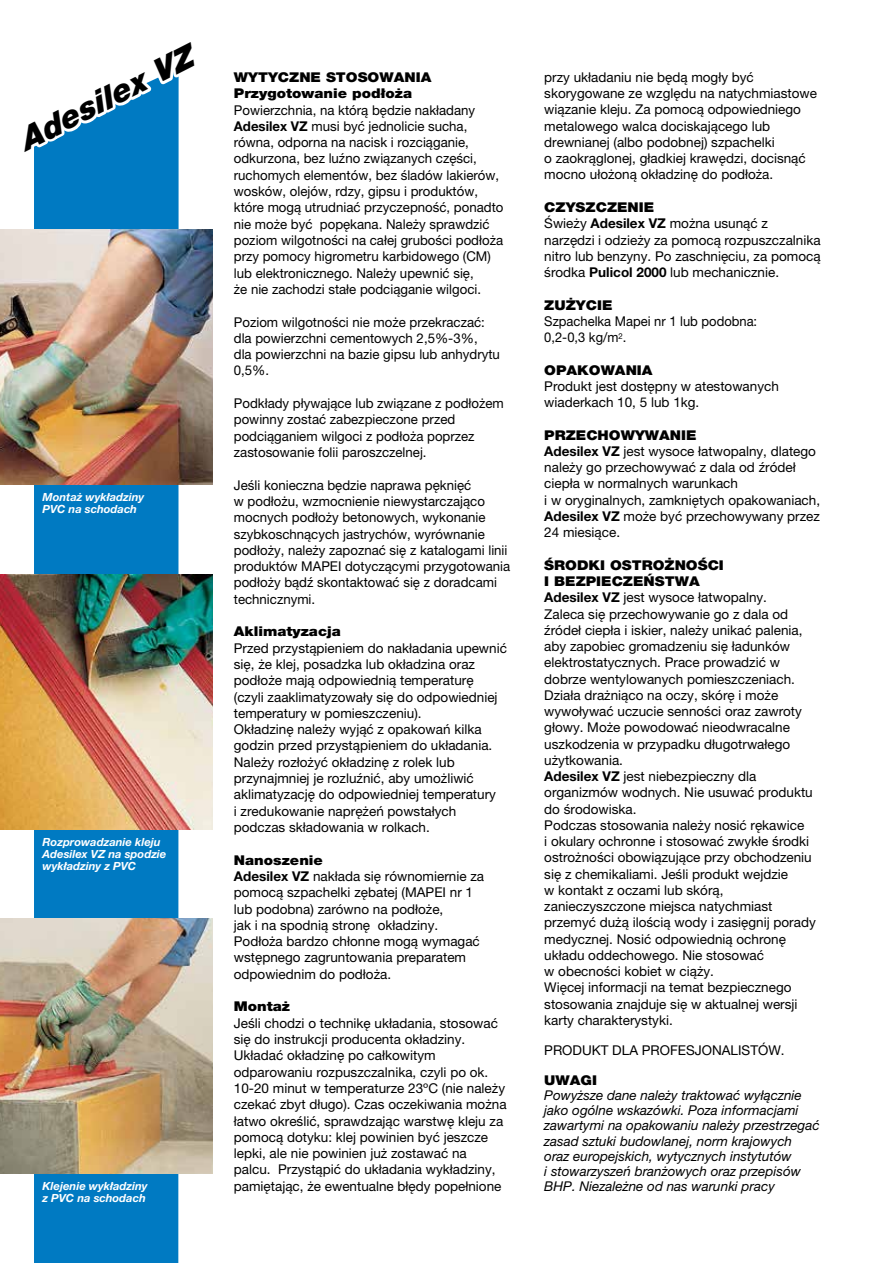
<style>
.page{position:relative;width:893px;height:1263px;background:#fff}
.page>*{position:absolute;margin:0;border:0;box-sizing:border-box;transform-origin:0 0}
.t1{font:italic 900 31.65px "Helvetica Neue LTW1 G";color:#000}
.t2{font:13.5px/16.4px "Helvetica Neue LTW1 G";color:#000}
.t3{font:italic 13.5px/15px "Helvetica Neue LTW1 G";color:#000}
.t4{font:900 13.5px/16.4px "Helvetica Neue LTW1 G";color:#000;scale:1.1 1}
.t5{font:13.5px/16.2px "Helvetica Neue LTW1 G";color:#000;scale:.96 1}
.t6{font:italic 700 11.25px/12px "Helvetica Neue LTW1 G";color:#fff}
.s1{font-weight:700}
.s2{font-weight:900}
</style>
<div class="page">
<div style="left:34px;top:485px;width:145px;height:778px;background:#007ac2"></div>
<img style="left:0;top:230px;width:213px;height:255px">
<img style="left:0;top:574px;width:213px;height:255px">
<img style="left:0;top:918px;width:213px;height:256px">
<svg style="left:17px;top:68px;width:183px;height:190px"></svg>
<h1 class="t1" style="left:13px;top:124px;width:193px;rotate:-27deg">Adesilex VZ</h1>
<p class="t6" style="left:43px;top:491px;width:103px">Montaż wykładziny<br>PVC na schodach</p>
<p class="t6" style="left:43px;top:836px;width:125px">Rozprowadzanie kleju<br>Adesilex VZ na spodzie wykładziny z PVC</p>
<p class="t6" style="left:43px;top:1180px;width:107px">Klejenie wykładziny z PVC na schodach</p>
<p class="t4" style="left:234px;top:69px;width:181px">WYTYCZNE STOSOWANIA<br>Przygotowanie podłoża</p>
<p class="t2" style="left:234px;top:101px;width:271px">Powierzchnia, na którą będzie nakładany <span class="s1">Adesilex VZ</span> musi być jednolicie sucha, równa, odporna na nacisk i rozciąganie, odkurzona, bez luźno związanych części, ruchomych elementów, bez śladów lakierów, wosków, olejów, rdzy, gipsu i produktów, które mogą utrudniać przyczepność, ponadto nie może być popękana. Należy sprawdzić poziom wilgotności na całej grubości podłoża przy pomocy higrometru karbidowego (CM) lub elektronicznego. Należy upewnić się,<br>że nie zachodzi stałe podciąganie wilgoci.</p>
<p class="t2" style="left:234px;top:313px;width:268px">Poziom wilgotności nie może przekraczać: dla powierzchni cementowych 2,5%-3%,<br>dla powierzchni na bazie gipsu lub anhydrytu 0,5%.</p>
<p class="t2" style="left:234px;top:395px;width:271px">Podkłady pływające lub związane z podłożem powinny zostać zabezpieczone przed podciąganiem wilgoci z podłoża poprzez zastosowanie folii paroszczelnej.</p>
<p class="t2" style="left:234px;top:476px;width:278px">Jeśli konieczna będzie naprawa pęknięć<br>w podłożu, wzmocnienie niewystarczająco mocnych podłoży betonowych, wykonanie szybkoschnących jastrychów, wyrównanie podłoży, należy zapoznać się z katalogami linii produktów MAPEI dotyczącymi przygotowania podłoży bądź skontaktować się z doradcami technicznymi.</p>
<p class="t4" style="left:234px;top:623px;width:99px">Aklimatyzacja</p>
<p class="t2" style="left:234px;top:639px;width:275px">Przed przystąpieniem do nakładania upewnić się, że klej, posadzka lub okładzina oraz podłoże mają odpowiednią temperaturę (czyli zaaklimatyzowały się do odpowiedniej temperatury w pomieszczeniu).<br>Okładzinę należy wyjąć z opakowań kilka godzin przed przystąpieniem do układania.<br>Należy rozłożyć okładzinę z rolek lub przynajmniej je rozluźnić, aby umożliwić aklimatyzację do odpowiedniej temperatury<br>i zredukowanie naprężeń powstałych podczas składowania w rolkach.</p>
<p class="t2" style="left:234px;top:851px;width:252px"><span class="s2">Nanoszenie<br></span><span class="s1">Adesilex VZ</span> nakłada się równomiernie za pomocą szpachelki zębatej (MAPEI nr 1 lub podobna) zarówno na podłoże,<br>jak i na spodnią stronę okładziny.<br>Podłoża bardzo chłonne mogą wymagać wstępnego zagruntowania preparatem odpowiednim do podłoża.</p>
<p class="t4" style="left:234px;top:998px;width:53px">Montaż</p>
<p class="t2" style="left:234px;top:1014px;width:274px">Jeśli chodzi o technikę układania, stosować się do instrukcji producenta okładziny.<br>Układać okładzinę po całkowitym odparowaniu rozpuszczalnika, czyli po ok.<br>10-20 minut w temperaturze 23ºC (nie należy czekać zbyt długo). Czas oczekiwania można łatwo określić, sprawdzając warstwę kleju za pomocą dotyku: klej powinien być jeszcze lepki, ale nie powinien już zostawać na palcu. Przystąpić do układania wykładziny, pamiętając, że ewentualne błędy popełnione</p>
<p class="t2" style="left:544px;top:69px;width:274px">przy układaniu nie będą mogły być skorygowane ze względu na natychmiastowe wiązanie kleju. Za pomocą odpowiedniego metalowego walca dociskającego lub drewnianej (albo podobnej) szpachelki<br>o zaokrąglonej, gładkiej krawędzi, docisnąć mocno ułożoną okładzinę do podłoża.</p>
<p class="t2" style="left:544px;top:199px;width:278px"><span class="s2">CZYSZCZENIE<br></span>Świeży <span class="s1">Adesilex VZ</span> można usunąć z narzędzi i odzieży za pomocą rozpuszczalnika nitro lub benzyny. Po zaschnięciu, za pomocą środka <span class="s1">Pulicol 2000</span> lub mechanicznie.</p>
<p class="t4" style="left:544px;top:297px;width:63px">ZUŻYCIE</p>
<p class="t5" style="left:544px;top:313px;width:223px">Szpachelka Mapei nr 1 lub podobna:<br>0,2-0,3 kg/m<sup>2</sup>.</p>
<p class="t4" style="left:544px;top:362px;width:100px">OPAKOWANIA</p>
<p class="t2" style="left:544px;top:378px;width:236px">Produkt jest dostępny w atestowanych wiaderkach 10, 5 lub 1kg.</p>
<p class="t2" style="left:544px;top:427px;width:277px"><span class="s2">PRZECHOWYWANIE<br></span><span class="s1">Adesilex VZ</span> jest wysoce łatwopalny, dlatego należy go przechowywać z dala od źródeł ciepła w normalnych warunkach<br>i w oryginalnych, zamkniętych opakowaniach, <span class="s1">Adesilex VZ</span> może być przechowywany przez 24 miesiące.</p>
<p class="t2" style="left:544px;top:557px;width:273px"><span class="s2">ŚRODKI OSTROŻNOŚCI<br>I BEZPIECZEŃSTWA<br></span><span class="s1">Adesilex VZ</span> jest wysoce łatwopalny.<br>Zaleca się przechowywanie go z dala od źródeł ciepła i iskier, należy unikać palenia, aby zapobiec gromadzeniu się ładunków elektrostatycznych. Prace prowadzić w dobrze wentylowanych pomieszczeniach.<br>Działa drażniąco na oczy, skórę i może wywoływać uczucie senności oraz zawroty głowy. Może powodować nieodwracalne uszkodzenia w przypadku długotrwałego użytkowania.<br><span class="s1">Adesilex VZ</span> jest niebezpieczny dla organizmów wodnych. Nie usuwać produktu do środowiska.<br>Podczas stosowania należy nosić rękawice<br>i okulary ochronne i stosować zwykłe środki ostrożności obowiązujące przy obchodzeniu się z chemikaliami. Jeśli produkt wejdzie<br>w kontakt z oczami lub skórą, zanieczyszczone miejsca natychmiast przemyć dużą ilością wody i zasięgnij porady medycznej. Nosić odpowiednią ochronę układu oddechowego. Nie stosować<br>w obecności kobiet w ciąży.<br>Więcej informacji na temat bezpiecznego stosowania znajduje się w aktualnej wersji karty charakterystyki.</p>
<p class="t2" style="left:544px;top:1042px;width:242px">PRODUKT DLA PROFESJONALISTÓW.</p>
<p class="t4" style="left:544px;top:1072px;width:49px">UWAGI</p>
<p class="t3" style="left:544px;top:1088px;width:277px">Powyższe dane należy traktować wyłącznie jako ogólne wskazówki. Poza informacjami zawartymi na opakowaniu należy przestrzegać zasad sztuki budowlanej, norm krajowych oraz europejskich, wytycznych instytutów<br>i stowarzyszeń branżowych oraz przepisów BHP. Niezależne od nas warunki pracy</p>
</div>
